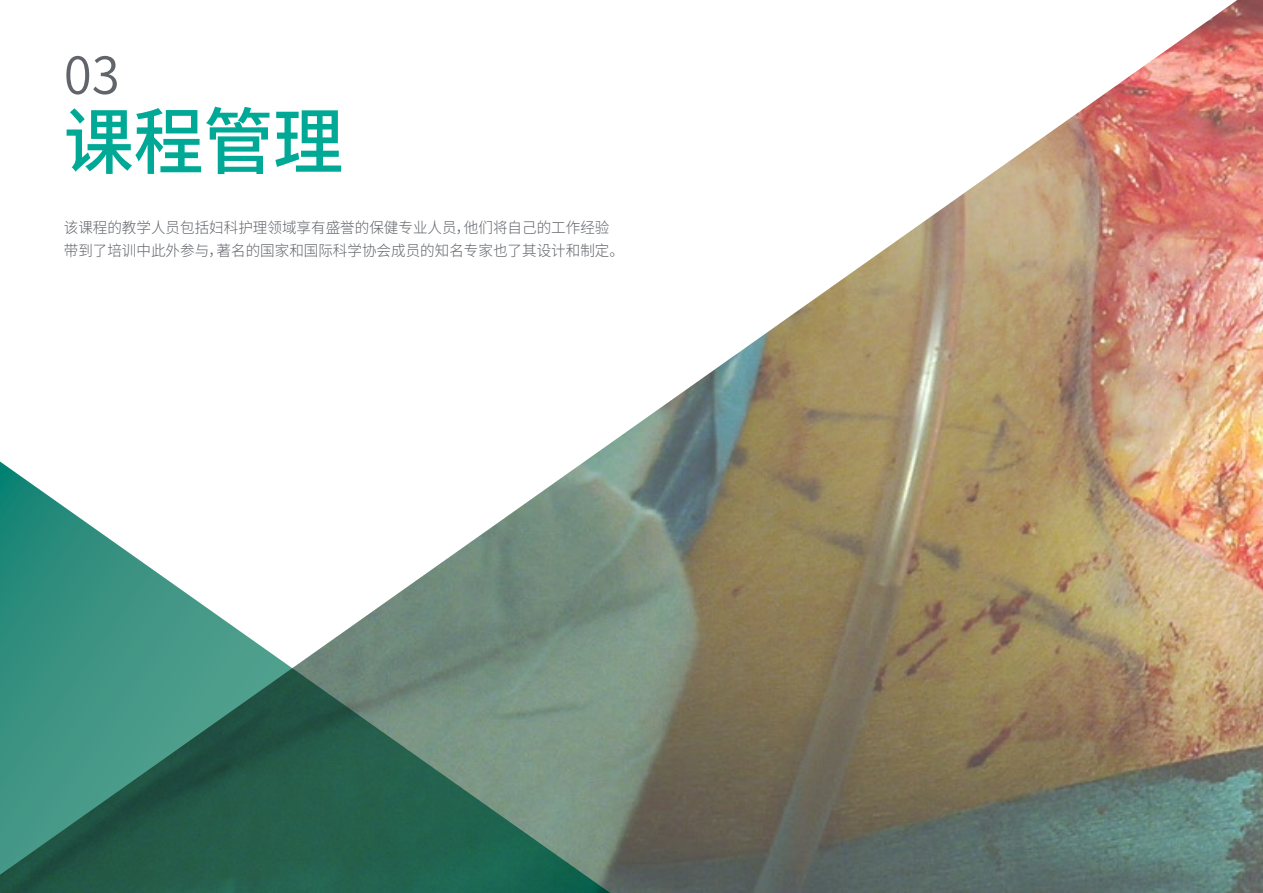
<style>
.page{position:relative;width:1263px;height:893px;background:#fff}
.page>*{position:absolute;margin:0;border:0;box-sizing:border-box;transform-origin:0 0}
.t1{font:500 72px "Source Han Sans CN";color:#00a996}
.t2{font:52.5px "Source Han Sans CN";color:#61646a}
.t3{font:300 15px/22.5px "Source Han Sans CN";color:#61646a}
</style>
<div class="page">
<img style="left:606px;top:0;width:657px;height:893px">
<svg style="left:0;top:446px;width:640px;height:447px"></svg>
<h2 class="t2" style="left:64px;top:45px;width:57px">03</h2>
<h1 class="t1" style="left:64px;top:101px;width:281px">课程管理</h1>
<p class="t3" style="left:64px;top:217px;width:562px">该课程的教学人员包括妇科护理领域享有盛誉的保健专业人员，他们将自己的工作经验带到了培训中此外参与，著名的国家和国际科学协会成员的知名专家也了其设计和制定。</p>
</div>
